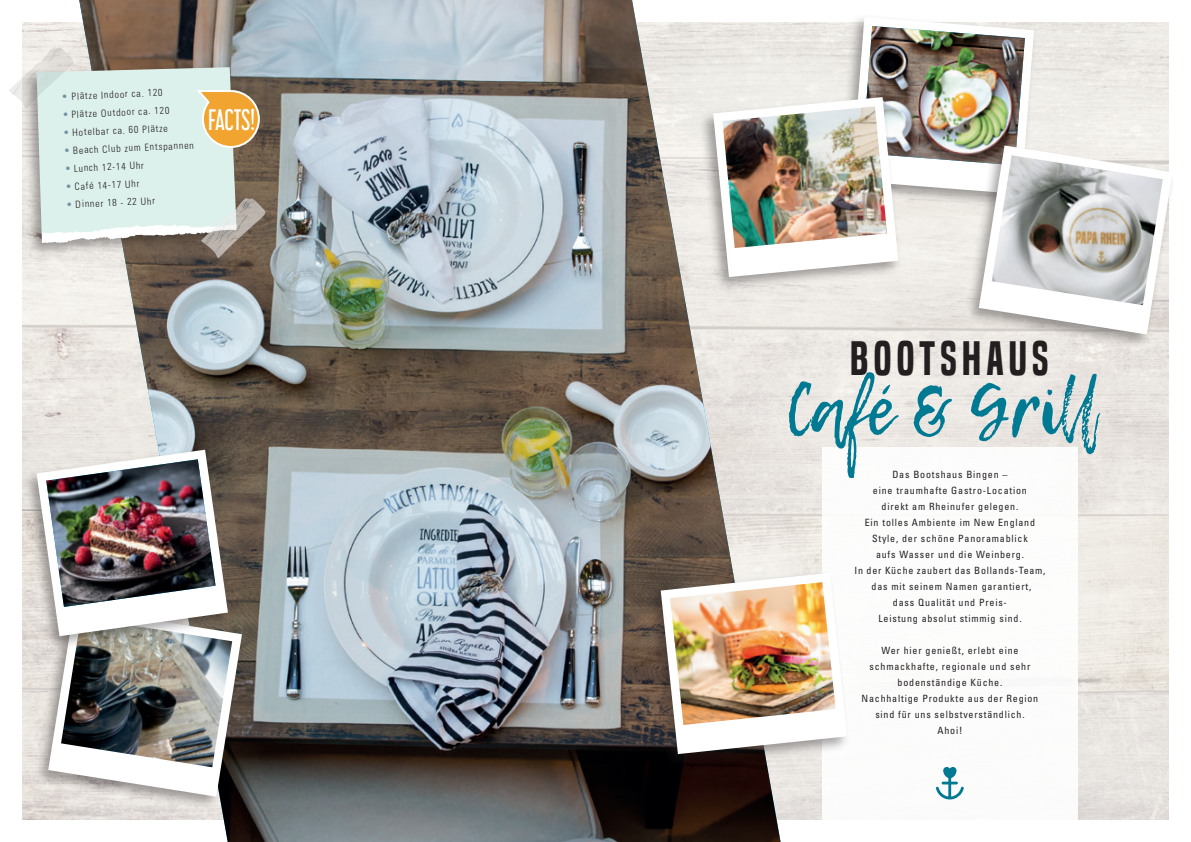
<style>
.page{position:relative;width:1191px;height:842px;background:#fff}
.page>*{position:absolute;margin:0;border:0;box-sizing:border-box;transform-origin:0 0}
.t1{font:70px "Lemon Tuesday";color:#007992}
.t2{font:45px "Built Titling Sb";letter-spacing:.12em;color:#231f20}
.t3{font:26px "Libel Suit Rg";letter-spacing:-.015em;color:#fff;scale:.95 1}
.t4{font:condensed 10px/16px "Univers";letter-spacing:.08em;color:#231f20;text-align:center}
.t5{font:300 condensed 10px "Univers LT";color:#231f20}
.s1{color:#7493a4}
</style>
<div class="page">
<img style="left:79px;top:0;width:701px;height:842px">
<div style="left:34px;top:604px;width:211px;height:207px;background:#231f20;opacity:.4"></div>
<svg style="left:935px;top:767px;width:29px;height:32px"></svg>
<svg style="left:9px;top:47px;width:257px;height:211px"></svg>
<div style="left:22px;top:446px;width:209px;height:205px;background:#231f20;opacity:.4"></div>
<svg style="left:37px;top:450px;width:205px;height:347px"></svg>
<img style="left:46px;top:459px;width:170px;height:148px">
<div style="left:964px;top:142px;width:211px;height:207px;background:#231f20;opacity:.4"></div>
<div style="left:698px;top:94px;width:203px;height:198px;background:#231f20;opacity:.4"></div>
<img style="left:713px;top:17px;width:459px;height:317px">
<img style="left:722px;top:106px;width:165px;height:142px">
<div style="left:646px;top:569px;width:204px;height:200px;background:#231f20;opacity:.4"></div>
<svg style="left:660px;top:573px;width:187px;height:181px"></svg>
<img style="left:670px;top:582px;width:165px;height:143px">
<p class="t5" style="left:61px;top:91px;width:102px;rotate:-3deg"><span class="s1">•</span> Plätze Indoor ca. 120</p>
<p class="t5" style="left:62px;top:109px;width:108px;rotate:-3deg"><span class="s1">•</span> Plätze Outdoor ca. 120</p>
<p class="t5" style="left:63px;top:127px;width:106px;rotate:-3deg"><span class="s1">•</span> Hotelbar ca. 60 Plätze</p>
<p class="t5" style="left:64px;top:145px;width:131px;rotate:-3deg"><span class="s1">•</span> Beach Club zum Entspannen</p>
<p class="t5" style="left:65px;top:163px;width:81px;rotate:-3deg"><span class="s1">•</span> Lunch 12-14 Uhr</p>
<p class="t5" style="left:65px;top:181px;width:75px;rotate:-3deg"><span class="s1">•</span> Café 14-17 Uhr</p>
<p class="t5" style="left:66px;top:199px;width:90px;rotate:-3deg"><span class="s1">•</span> Dinner 18 - 22 Uhr</p>
<h3 class="t3" style="left:208px;top:98px;width:51px">FACTS!</h3>
<h2 class="t2" style="left:850px;top:331px;width:200px">BOOTSHAUS</h2>
<h1 class="t1" style="left:785px;top:370px;width:317px">Café &amp; Grill</h1>
<p class="t4" style="left:854px;top:466px;width:192px">Das Bootshaus Bingen –<br>eine traumhafte Gastro-Location<br>direkt am Rheinufer gelegen.<br>Ein tolles Ambiente im New England<br>Style, der schöne Panoramablick<br>aufs Wasser und die Weinberg.<br>In der Küche zaubert das Bollands-Team, das mit seinem Namen garantiert,<br>dass Qualität und Preis-<br>Leistung absolut stimmig sind.</p>
<p class="t4" style="left:861px;top:642px;width:178px">Wer hier genießt, erlebt eine schmackhafte, regionale und sehr bodenständige Küche.<br>Nachhaltige Produkte aus der Region sind für uns selbstverständlich.<br>Ahoi!</p>
</div>
